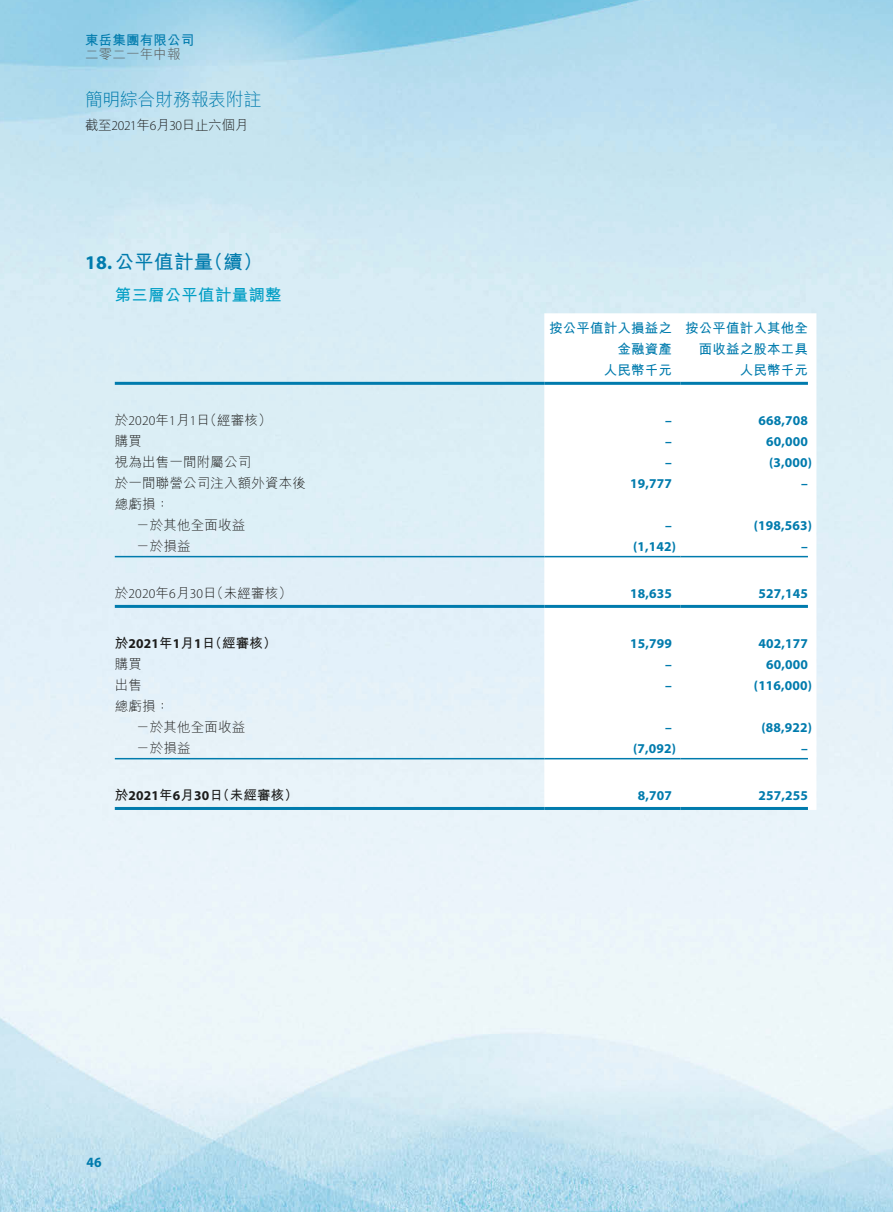
<style>
.page{position:relative;width:893px;height:1212px;background:#fff}
.page>*{position:absolute;margin:0;border:0;box-sizing:border-box;transform-origin:0 0}
.t1{font:700 19.5px "M Hei HK";letter-spacing:.01em;color:#007bad}
.t2{font:300 18px "M Hei HK";letter-spacing:-.02em;color:#007bad}
.t3{font:700 16.5px "M Hei HK";letter-spacing:.01em;color:#009ec5}
.t4{font:700 14.25px "Myriad Pro";color:#007bad;scale:.95 1}
.t5{font:700 13.5px "Myriad Pro";letter-spacing:.01em;color:#007bad}
.t6{font:300 13.5px/21px "M Hei HK";letter-spacing:.015em;color:#1c1c1b}
.t7{font:700 13.5px/21px "M Hei HK";letter-spacing:.01em;color:#007bad;text-align:right}
.t8{font:700 13.5px "M Hei HK";letter-spacing:.01em;color:#1c1c1b}
.t9{font:300 13.5px "M Hei HK";letter-spacing:.015em;color:#575756}
.s1{font-family:"Myriad Pro"}
</style>
<div class="page">
<img style="left:0;top:0;width:893px;height:1212px">
<svg style="left:544px;top:313px;width:272px;height:497px"></svg>
<hr style="left:115px;top:382px;width:429px;height:3px;background:#007bad">
<hr style="left:544px;top:382px;width:136px;height:3px;background:#007bad">
<hr style="left:680px;top:382px;width:128px;height:3px;background:#007bad">
<hr style="left:115px;top:556px;width:429px;height:1px;background:#007bad">
<hr style="left:544px;top:556px;width:136px;height:1px;background:#007bad">
<hr style="left:680px;top:556px;width:128px;height:1px;background:#007bad">
<hr style="left:115px;top:605px;width:429px;height:3px;background:#007bad">
<hr style="left:544px;top:605px;width:136px;height:3px;background:#007bad">
<hr style="left:680px;top:605px;width:128px;height:3px;background:#007bad">
<hr style="left:115px;top:758px;width:429px;height:1px;background:#007bad">
<hr style="left:544px;top:758px;width:136px;height:1px;background:#007bad">
<hr style="left:680px;top:758px;width:128px;height:1px;background:#007bad">
<hr style="left:115px;top:807px;width:429px;height:3px;background:#007bad">
<hr style="left:544px;top:807px;width:136px;height:3px;background:#007bad">
<hr style="left:680px;top:807px;width:128px;height:3px;background:#007bad">
<p class="t7" style="left:85px;top:29px;width:111px">東岳集團有限公司</p>
<p class="t9" style="left:85px;top:45px;width:97px">二零二一年中報</p>
<h2 class="t2" style="left:85px;top:87px;width:178px">簡明綜合財務報表附註</h2>
<p class="t6" style="left:85px;top:114px;width:165px">截至<span class="s1">2021</span>年<span class="s1">6</span>月<span class="s1">30</span>日止六個月</p>
<h1 class="t1" style="left:85px;top:248px;width:179px"><span class="s1">18.</span> 公平值計量（續）</h1>
<p class="t3" style="left:115px;top:282px;width:168px">第三層公平值計量調整</p>
<p class="t7" style="left:549px;top:316px;width:124px">按公平值計入損益之金融資產</p>
<p class="t7" style="left:685px;top:316px;width:124px">按公平值計入其他全面收益之股本工具</p>
<p class="t7" style="left:604px;top:358px;width:70px">人民幣千元</p>
<p class="t7" style="left:740px;top:358px;width:70px">人民幣千元</p>
<p class="t6" style="left:115px;top:409px;width:158px">於<span class="s1">2020</span>年<span class="s1">1</span>月<span class="s1">1</span>日（經審核）</p>
<p class="t5" style="left:665px;top:412px;width:8px">–</p>
<p class="t5" style="left:758px;top:412px;width:51px">668,708</p>
<p class="t6" style="left:115px;top:430px;width:29px">購買</p>
<p class="t5" style="left:665px;top:433px;width:8px">–</p>
<p class="t5" style="left:766px;top:433px;width:43px">60,000</p>
<p class="t6" style="left:115px;top:451px;width:138px">視為出售一間附屬公司</p>
<p class="t5" style="left:665px;top:454px;width:8px">–</p>
<p class="t5" style="left:769px;top:454px;width:44px">(3,000)</p>
<p class="t6" style="left:115px;top:472px;width:193px">於一間聯營公司注入額外資本後</p>
<p class="t5" style="left:630px;top:475px;width:43px">19,777</p>
<p class="t5" style="left:801px;top:475px;width:8px">–</p>
<p class="t6" style="left:136px;top:493px;width:111px;text-indent:-21px">總虧損：<br>－於其他全面收益</p>
<p class="t5" style="left:665px;top:517px;width:8px">–</p>
<p class="t5" style="left:754px;top:517px;width:60px">(198,563)</p>
<p class="t6" style="left:136px;top:535px;width:56px">－於損益</p>
<p class="t5" style="left:633px;top:538px;width:44px">(1,142)</p>
<p class="t5" style="left:801px;top:538px;width:8px">–</p>
<p class="t6" style="left:115px;top:582px;width:179px">於<span class="s1">2020</span>年<span class="s1">6</span>月<span class="s1">30</span>日（未經審核）</p>
<p class="t5" style="left:630px;top:584px;width:43px">18,635</p>
<p class="t5" style="left:758px;top:584px;width:51px">527,145</p>
<p class="t8" style="left:115px;top:633px;width:163px">於<span class="s1">2021</span>年<span class="s1">1</span>月<span class="s1">1</span>日（經審核）</p>
<p class="t5" style="left:630px;top:635px;width:43px">15,799</p>
<p class="t5" style="left:758px;top:635px;width:51px">402,177</p>
<p class="t6" style="left:115px;top:653px;width:29px">購買</p>
<p class="t5" style="left:665px;top:656px;width:8px">–</p>
<p class="t5" style="left:766px;top:656px;width:43px">60,000</p>
<p class="t6" style="left:115px;top:674px;width:29px">出售</p>
<p class="t5" style="left:665px;top:677px;width:8px">–</p>
<p class="t5" style="left:754px;top:677px;width:60px">(116,000)</p>
<p class="t6" style="left:136px;top:695px;width:111px;text-indent:-21px">總虧損：<br>－於其他全面收益</p>
<p class="t5" style="left:665px;top:719px;width:8px">–</p>
<p class="t5" style="left:762px;top:719px;width:52px">(88,922)</p>
<p class="t6" style="left:136px;top:737px;width:56px">－於損益</p>
<p class="t5" style="left:633px;top:740px;width:44px">(7,092)</p>
<p class="t5" style="left:801px;top:740px;width:8px">–</p>
<p class="t8" style="left:115px;top:785px;width:185px">於<span class="s1">2021</span>年<span class="s1">6</span>月<span class="s1">30</span>日（未經審核）</p>
<p class="t5" style="left:638px;top:786px;width:36px">8,707</p>
<p class="t5" style="left:758px;top:786px;width:51px">257,255</p>
<p class="t4" style="left:87px;top:1153px;width:17px">46</p>
</div>
